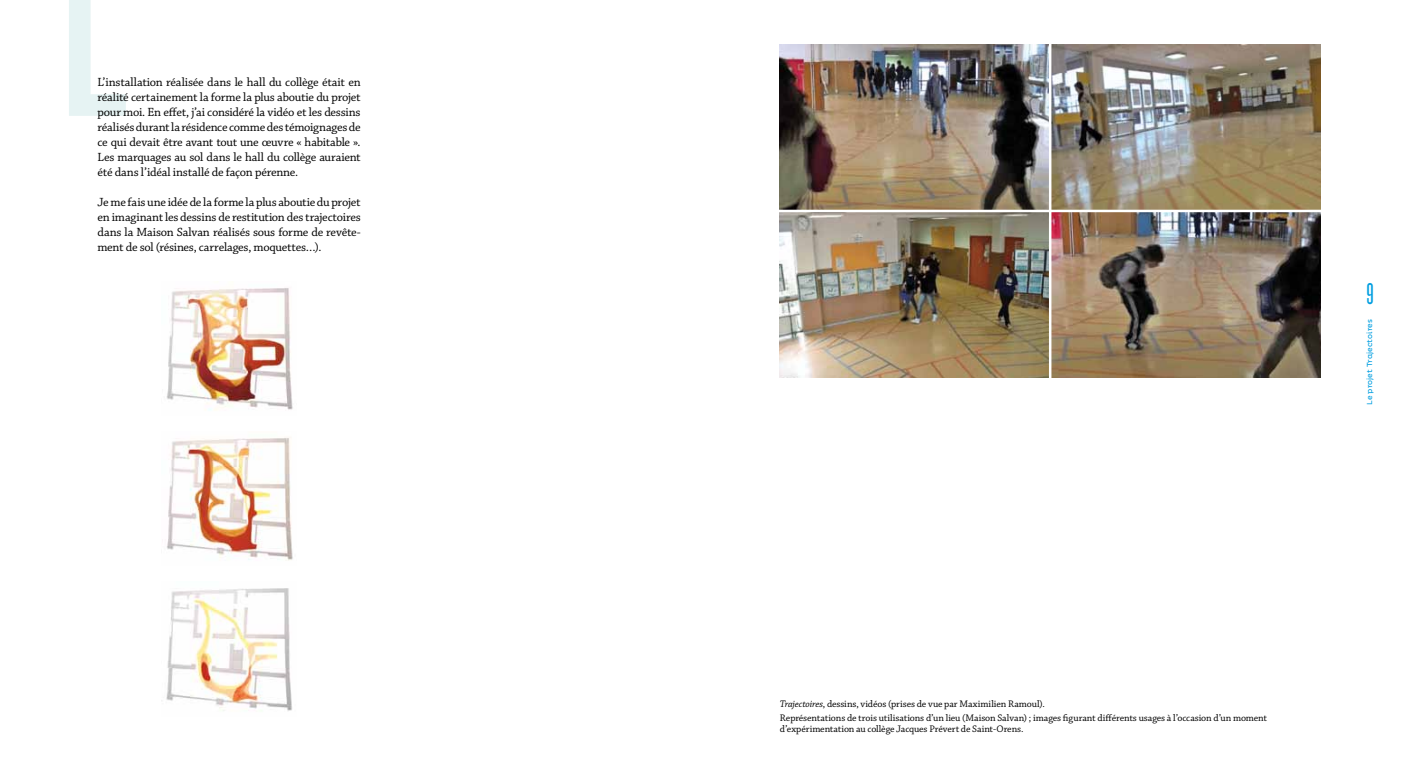
<style>
.page{position:relative;width:1418px;height:780px;background:#fff}
.page>*{position:absolute;margin:0;border:0;box-sizing:border-box;transform-origin:0 0}
.t1{font:31.25px "Knockout HTF26 Junior Flyweight";color:#009ee0}
.t2{font:12.5px/15px "Chaparral Pro";letter-spacing:-.02em;color:#000;text-align:justify}
.t3{font:10px/13.9px "Chaparral Pro";letter-spacing:-.01em;color:#000}
.t4{font:7.5px "Pluto";letter-spacing:.01em;color:#009ee0}
.s1{font-style:italic}
</style>
<div class="page">
<img style="left:780px;top:44px;width:540px;height:333px">
<hr style="left:769px;top:210px;width:567px;height:2px;background:#fff">
<hr style="left:1048px;top:35px;width:3px;height:390px;background:#fff">
<img style="left:166px;top:288px;width:127px;height:122px">
<img style="left:167px;top:438px;width:126px;height:123px">
<img style="left:166px;top:588px;width:126px;height:123px">
<p class="t2" style="left:97px;top:75px;width:265px">L’installation réalisée dans le hall du collège était en réalité certainement la forme la plus aboutie du projet pour moi. En effet, j’ai considéré la vidéo et les dessins réalisés durant la résidence comme des témoignages de ce qui devait être avant tout une œuvre « habitable ».<br>Les marquages au sol dans le hall du collège auraient été dans l’idéal installé de façon pérenne.</p>
<p class="t2" style="left:97px;top:195px;width:265px">Je me fais une idée de la forme la plus aboutie du projet en imaginant les dessins de restitution des trajectoires dans la Maison Salvan réalisés sous forme de revête&shy;ment de sol (résines, carrelages, moquettes…).</p>
<h1 class="t1" style="left:1366px;top:279px;width:9px">9</h1>
<p class="t4" style="left:1365px;top:404px;width:87px;rotate:-90deg">Le projet Trajectoires</p>
<p class="t3" style="left:780px;top:697px;width:488px"><span class="s1">Trajectoires</span>, dessins, vidéos (prises de vue par Maximilien Ramoul).<br>Représentations de trois utilisations d’un lieu (Maison Salvan) ; images figurant différents usages à l’occasion d’un moment</p>
<p class="t3" style="left:780px;top:722px;width:245px">d’expérimentation au collège Jacques Prévert de Saint-Orens.</p>
</div>
